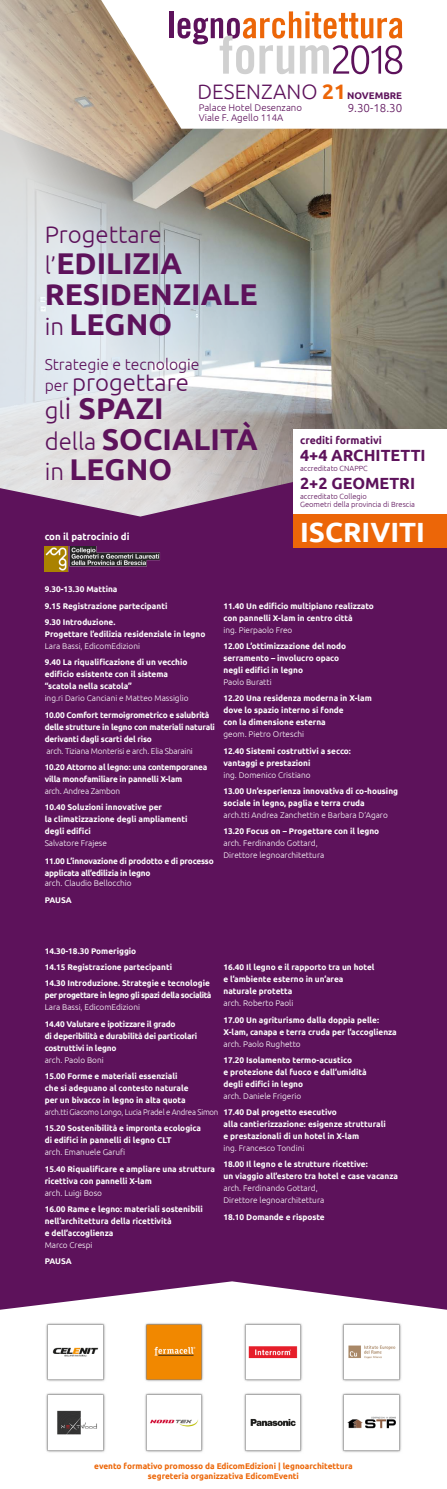
<style>
.page{position:relative;width:447px;height:1489px;background:#fff}
.page>*{position:absolute;margin:0;border:0;box-sizing:border-box;transform-origin:0 0}
.t1{font:700 30px/30.8px "Ubuntu";color:#5d125b}
.t2{font:700 27.75px "Ubuntu";color:#fff}
.t3{font:300 24px "Ubuntu";color:#5d125b}
.t4{font:300 20.85px "Ubuntu";color:#5d125b}
.t5{font:700 16.12px "Ubuntu";color:#5d125b}
.t6{font:300 15.75px "Ubuntu";color:#5d125b}
.t7{font:300 11.55px "Ubuntu";color:#5d125b}
.t8{font:700 10.5px "Ubuntu";color:#5d125b}
.t9{font:300 9.68px/10.5px "Ubuntu";color:#5d125b}
.t10{font:700 9.68px "Ubuntu";color:#fff}
.t11{font:700 8.25px/12px "Ubuntu";color:#fff}
.t12{font:300 8.25px/12px "Ubuntu";color:#fff}
.t13{font:700 8.25px/12px "Ubuntu";letter-spacing:-.02em;color:#fff}
.t14{font:700 8.25px/9.9px "Ubuntu";color:#ec6608;text-align:center}
.t15{font:300 8.25px "Ubuntu";letter-spacing:-.02em;color:#fff}
.t16{font:300 8.25px "Ubuntu";letter-spacing:-.025em;color:#fff;scale:.95 1}
.t17{font:700 8.25px "Ubuntu";letter-spacing:-.04em;color:#fff}
.t18{font:300 7.5px/8.2px "Ubuntu";color:#5d125b}
.s1{font-weight:700;color:#ec6608}
.s2{font-weight:700;font-size:9.68px}
.s3{font-weight:300;font-size:24px}
.s4{font-size:15.75px}
.s5{font-weight:300}
</style>
<div class="page">
<img style="left:0;top:0;width:446px;height:447px">
<svg style="left:101px;top:0;width:345px;height:129px"></svg>
<div style="left:169px;top:11px;width:5px;height:27px;background:#5d125b"></div>
<svg style="left:177px;top:11px;width:225px;height:63px"></svg>
<div style="left:0;top:447px;width:446px;height:862px;background:#5d125b"></div>
<img style="left:46px;top:1323px;width:59px;height:59px">
<img style="left:145px;top:1323px;width:58px;height:59px">
<img style="left:244px;top:1323px;width:58px;height:59px">
<img style="left:46px;top:1393px;width:59px;height:59px">
<img style="left:145px;top:1393px;width:58px;height:59px">
<img style="left:342px;top:1323px;width:59px;height:59px">
<img style="left:244px;top:1393px;width:58px;height:59px">
<img style="left:342px;top:1393px;width:59px;height:59px">
<div style="left:293px;top:513px;width:153px;height:35px;background:#ec6608"></div>
<div style="left:293px;top:429px;width:153px;height:84px;background:#fff"></div>
<img style="left:45px;top:546px;width:115px;height:25px">
<h3 class="t4" style="left:197px;top:79px;width:206px">DESENZANO <span class="s1">21</span><span class="s2">NOVEMBRE</span></h3>
<p class="t9" style="left:199px;top:102px;width:105px">Palace Hotel Desenzano<br>Viale F. Agello 114A</p>
<h3 class="t7" style="left:347px;top:101px;width:56px">9.30-18.30</h3>
<h3 class="t3" style="left:45px;top:220px;width:118px">Progettare</h3>
<h1 class="t1" style="left:45px;top:247px;width:214px"><span class="s3">l’</span>EDILIZIA<br>RESIDENZIALE <span class="s3">in</span> LEGNO</h1>
<h3 class="t6" style="left:45px;top:355px;width:156px">Strategie e tecnologie</h3>
<h3 class="t3" style="left:45px;top:368px;width:146px"><span class="s4">per</span> progettare</h3>
<h1 class="t1" style="left:45px;top:392px;width:214px"><span class="s3">gl</span><span class="s5">i</span> SPAZI<br><span class="s3">della</span> SOCIALITÀ <span class="s3">in</span> LEGNO</h1>
<p class="t10" style="left:45px;top:531px;width:86px">con il patrocinio di</p>
<p class="t8" style="left:300px;top:433px;width:83px">crediti formativi</p>
<h3 class="t5" style="left:300px;top:445px;width:127px">4+4 ARCHITETTI</h3>
<p class="t18" style="left:300px;top:464px;width:69px">accreditato CNAPPC</p>
<h3 class="t5" style="left:300px;top:473px;width:116px">2+2 GEOMETRI</h3>
<p class="t18" style="left:300px;top:492px;width:116px">accreditato Collegio<br>Geometri della provincia di Brescia</p>
<h2 class="t2" style="left:300px;top:515px;width:126px">ISCRIVITI</h2>
<p class="t11" style="left:45px;top:581px;width:124px;line-height:16.3px">9.30-13.30 Mattina<br>9.15 Registrazione partecipanti<br>9.30 Introduzione.</p>
<p class="t11" style="left:45px;top:628px;width:162px">Progettare l’edilizia residenziale in legno</p>
<p class="t12" style="left:45px;top:640px;width:97px">Lara Bassi, EdicomEdizioni</p>
<p class="t11" style="left:45px;top:656px;width:144px">9.40 La riqualificazione di un vecchio edificio esistente con il sistema “scatola nella scatola”</p>
<p class="t12" style="left:45px;top:692px;width:145px">ing.ri Dario Canciani e Matteo Massiglio</p>
<p class="t13" style="left:45px;top:708px;width:172px">10.00 Comfort termoigrometrico e salubrità delle strutture in legno con materiali naturali derivanti dagli scarti del riso</p>
<p class="t15" style="left:46px;top:745px;width:148px">arch. Tiziana Monterisi e arch. Elia Sbaraini</p>
<p class="t13" style="left:45px;top:760px;width:164px">10.20 Attorno al legno: una contemporanea villa monofamiliare in pannelli X-lam</p>
<p class="t15" style="left:45px;top:786px;width:77px">arch. Andrea Zambon</p>
<p class="t11" style="left:45px;top:801px;width:144px">10.40 Soluzioni innovative per<br>la climatizzazione degli ampliamenti degli edifici</p>
<p class="t12" style="left:45px;top:837px;width:64px">Salvatore Frajese</p>
<p class="t13" style="left:45px;top:854px;width:170px">11.00 L’innovazione di prodotto e di processo applicata all’edilizia in legno</p>
<p class="t12" style="left:45px;top:877px;width:88px">arch. Claudio Bellocchio</p>
<p class="t11" style="left:45px;top:893px;width:29px">PAUSA</p>
<p class="t11" style="left:223px;top:599px;width:152px">11.40 Un edificio multipiano realizzato con pannelli X-lam in centro città</p>
<p class="t12" style="left:223px;top:623px;width:70px">ing. Pierpaolo Freo</p>
<p class="t11" style="left:223px;top:640px;width:124px">12.00 L’ottimizzazione del nodo serramento – involucro opaco negli edifici in legno</p>
<p class="t12" style="left:223px;top:676px;width:50px">Paolo Buratti</p>
<p class="t11" style="left:223px;top:692px;width:150px">12.20 Una residenza moderna in X-lam dove lo spazio interno si fonde<br>con la dimensione esterna</p>
<p class="t12" style="left:223px;top:728px;width:82px">geom. Pietro Orteschi</p>
<p class="t11" style="left:223px;top:744px;width:129px">12.40 Sistemi costruttivi a secco: vantaggi e prestazioni</p>
<p class="t12" style="left:223px;top:768px;width:89px">ing. Domenico Cristiano</p>
<p class="t11" style="left:223px;top:784px;width:176px">13.00 Un’esperienza innovativa di co-housing sociale in legno, paglia e terra cruda</p>
<p class="t12" style="left:223px;top:808px;width:166px">arch.tti Andrea Zanchettin e Barbara D’Agaro</p>
<p class="t11" style="left:223px;top:825px;width:157px">13.20 Focus on – Progettare con il legno</p>
<p class="t12" style="left:223px;top:837px;width:102px">arch. Ferdinando Gottard,<br>Direttore legnoarchitettura</p>
<p class="t11" style="left:45px;top:942px;width:166px;line-height:16.3px">14.30-18.30 Pomeriggio<br>14.15 Registrazione partecipanti<br>14.30 Introduzione. Strategie e tecnologie</p>
<p class="t17" style="left:45px;top:990px;width:168px">per progettare in legno gli spazi della socialità</p>
<p class="t12" style="left:45px;top:1001px;width:97px">Lara Bassi, EdicomEdizioni</p>
<p class="t13" style="left:45px;top:1017px;width:154px">14.40 Valutare e ipotizzare il grado<br>di deperibilità e durabilità dei particolari costruttivi in legno</p>
<p class="t12" style="left:45px;top:1053px;width:60px">arch. Paolo Boni</p>
<p class="t11" style="left:45px;top:1069px;width:145px">15.00 Forme e materiali essenziali che si adeguano al contesto naturale per un bivacco in legno in alta quota</p>
<p class="t16" style="left:45px;top:1107px;width:184px">arch.tti Giacomo Longo, Lucia Pradel e Andrea Simon</p>
<p class="t11" style="left:45px;top:1122px;width:158px">15.20 Sostenibilità e impronta ecologica di edifici in pannelli di legno CLT</p>
<p class="t12" style="left:45px;top:1146px;width:82px">arch. Emanuele Garufi</p>
<p class="t11" style="left:45px;top:1162px;width:172px">15.40 Riqualificare e ampliare una struttura ricettiva con pannelli X-lam</p>
<p class="t12" style="left:45px;top:1186px;width:59px">arch. Luigi Boso</p>
<p class="t11" style="left:45px;top:1202px;width:159px">16.00 Rame e legno: materiali sostenibili nell’architettura della ricettività<br>e dell’accoglienza</p>
<p class="t12" style="left:45px;top:1238px;width:49px">Marco Crespi</p>
<p class="t11" style="left:45px;top:1254px;width:29px">PAUSA</p>
<p class="t11" style="left:223px;top:961px;width:152px">16.40 Il legno e il rapporto tra un hotel e l’ambiente esterno in un’area naturale protetta</p>
<p class="t12" style="left:223px;top:997px;width:71px">arch. Roberto Paoli</p>
<p class="t11" style="left:223px;top:1013px;width:175px">17.00 Un agriturismo dalla doppia pelle:<br>X-lam, canapa e terra cruda per l’accoglienza</p>
<p class="t12" style="left:223px;top:1037px;width:79px">arch. Paolo Rughetto</p>
<p class="t11" style="left:223px;top:1053px;width:144px">17.20 Isolamento termo-acustico<br>e protezione dal fuoco e dall’umidità degli edifici in legno</p>
<p class="t12" style="left:223px;top:1089px;width:79px">arch. Daniele Frigerio</p>
<p class="t11" style="left:223px;top:1105px;width:164px">17.40 Dal progetto esecutivo<br>alla cantierizzazione: esigenze strutturali e prestazionali di un hotel in X-lam</p>
<p class="t12" style="left:223px;top:1141px;width:82px">ing. Francesco Tondini</p>
<p class="t11" style="left:223px;top:1158px;width:176px">18.00 Il legno e le strutture ricettive:<br>un viaggio all’estero tra hotel e case vacanza</p>
<p class="t12" style="left:223px;top:1182px;width:102px">arch. Ferdinando Gottard,<br>Direttore legnoarchitettura</p>
<p class="t11" style="left:223px;top:1210px;width:103px">18.10 Domande e risposte</p>
<p class="t14" style="left:94px;top:1460px;width:260px">evento formativo promosso da EdicomEdizioni | legnoarchitettura segreteria organizzativa EdicomEventi</p>
</div>
